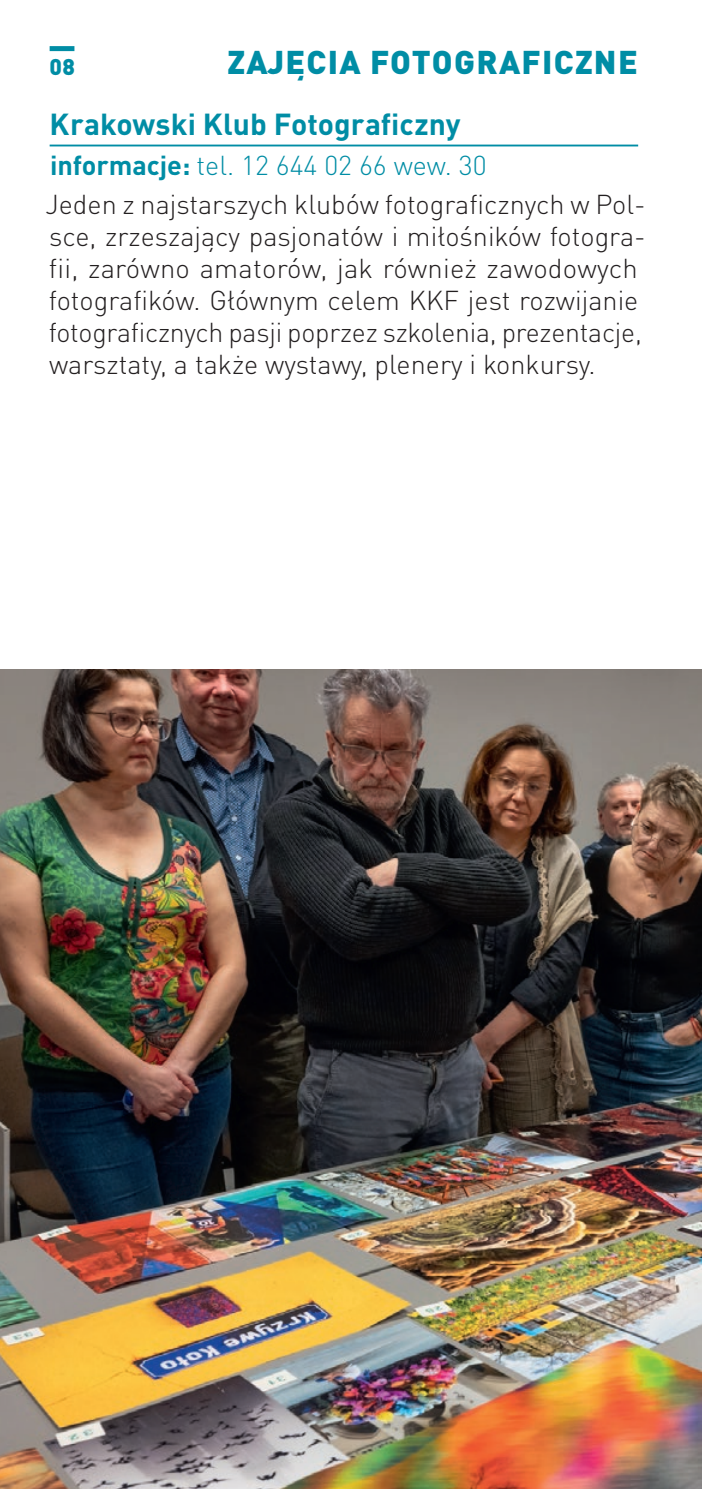
<style>
.page{position:relative;width:702px;height:1489px;background:#fff}
.page>*{position:absolute;margin:0;border:0;box-sizing:border-box;transform-origin:0 0}
.dział_lewa{font:900 32.5px "DIN Pro";letter-spacing:.04em;color:#008da5}
.tytul{font:700 30px "DIN Pro";color:#008da5}
.opis{font:300 27px/32px "DIN Pro";color:#231f20}
.informacje_zapisy{font:300 27px "DIN Pro";color:#008da5}
.t1{font:900 22.5px "DIN Pro";color:#008da5}
.s1{font-weight:700}
</style>
<div class="page">
<div style="left:50px;top:46px;width:24px;height:5px;background:#008da5"></div>
<hr style="left:50px;top:145px;width:588px;height:1px;background:#008da5">
<img style="left:0;top:669px;width:702px;height:819px">
<p class="t1" style="left:50px;top:47px;width:27px">08</p>
<p class="dział_lewa" style="left:227px;top:35px;width:412px">ZAJĘCIA FOTOGRAFICZNE</p>
<p class="tytul" style="left:50px;top:99px;width:412px">Krakowski Klub Fotograficzny</p>
<p class="informacje_zapisy" style="left:50px;top:144px;width:438px"><span class="s1">informacje:</span> tel. 12 644 02 66 wew. 30</p>
<p class="opis" style="left:45px;top:186px;width:601px">Jeden z najstarszych klubów fotograficznych w Pol&shy;sce, zrzeszający pasjonatów i miłośników fotogra&shy;fii, zarówno amatorów, jak również zawodowych fotografików. Głównym celem KKF jest rozwijanie fotograficznych pasji poprzez szkolenia, prezentacje, warsztaty, a także wystawy, plenery i konkursy.</p>
</div>
